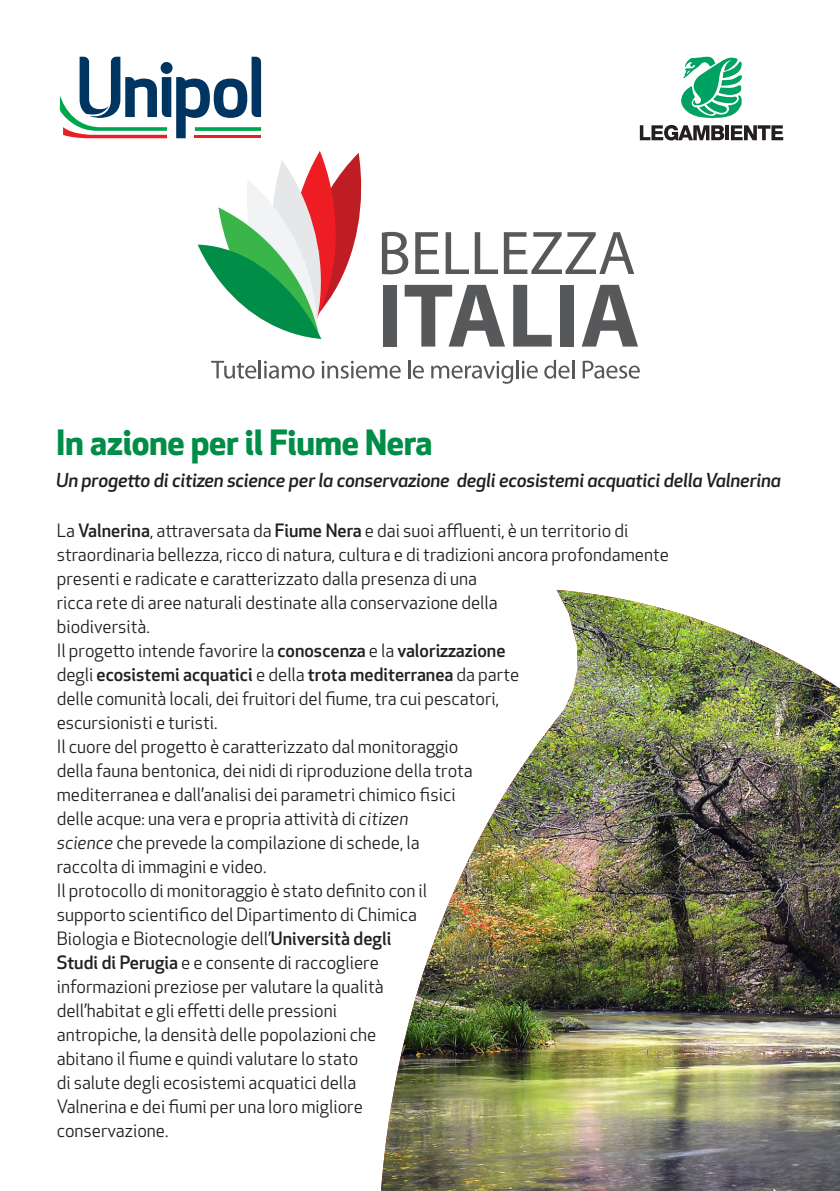
<style>
.page{position:relative;width:840px;height:1191px;background:#fff}
.page>*{position:absolute;margin:0;border:0;box-sizing:border-box;transform-origin:0 0}
.t1{font:700 34px "Apex New";letter-spacing:-.01em;color:#008d47}
.t2{font:italic 500 18.8px "Apex New";letter-spacing:-.01em;color:#231f20}
.t3{font:18px/24px "Apex New";color:#231f20}
.s1{font-weight:500}
.s2{font-style:italic}
</style>
<div class="page">
<svg style="left:381px;top:232px;width:27px;height:42px"></svg>
<svg style="left:415px;top:232px;width:23px;height:42px"></svg>
<svg style="left:445px;top:232px;width:23px;height:42px"></svg>
<svg style="left:474px;top:232px;width:160px;height:42px"></svg>
<div style="left:383px;top:285px;width:14px;height:61px;background:#57585a"></div>
<svg style="left:404px;top:285px;width:100px;height:61px"></svg>
<svg style="left:513px;top:285px;width:38px;height:61px"></svg>
<div style="left:559px;top:285px;width:14px;height:61px;background:#57585a"></div>
<svg style="left:582px;top:285px;width:55px;height:61px"></svg>
<svg style="left:197px;top:151px;width:165px;height:188px"></svg>
<svg style="left:211px;top:361px;width:45px;height:17px"></svg>
<hr style="left:258px;top:360px;width:3px;height:18px;background:#57585a">
<svg style="left:264px;top:361px;width:50px;height:17px"></svg>
<svg style="left:321px;top:361px;width:79px;height:17px"></svg>
<svg style="left:408px;top:360px;width:15px;height:18px"></svg>
<svg style="left:431px;top:360px;width:106px;height:24px"></svg>
<svg style="left:544px;top:360px;width:25px;height:18px"></svg>
<hr style="left:571px;top:360px;width:3px;height:18px;background:#57585a">
<svg style="left:582px;top:361px;width:57px;height:17px"></svg>
<svg style="left:639px;top:125px;width:84px;height:15px"></svg>
<svg style="left:724px;top:125px;width:4px;height:15px"></svg>
<svg style="left:730px;top:125px;width:52px;height:15px"></svg>
<svg style="left:681px;top:56px;width:61px;height:62px"></svg>
<svg style="left:59px;top:57px;width:202px;height:81px"></svg>
<hr style="left:195px;top:135px;width:66px;height:3px;background:#ee1d23">
<svg style="left:195px;top:127px;width:66px;height:4px"></svg>
<hr style="left:195px;top:131px;width:66px;height:4px;background:#fff">
<img style="left:381px;top:590px;width:458px;height:601px">
<p class="t1" style="left:56px;top:418px;width:377px">In azione per il Fiume Nera</p>
<p class="t2" style="left:56px;top:467px;width:725px">Un progetto di citizen science per la conservazione degli ecosistemi acquatici della Valnerina</p>
<p class="t3" style="left:57px;top:518px;width:613px">La <span class="s1">Valnerina</span>, attraversata da <span class="s1">Fiume Nera</span> e dai suoi affluenti, è un territorio di straordinaria bellezza, ricco di natura, cultura e di tradizioni ancora profondamente presenti e radicate e caratterizzato dalla presenza di una<br>ricca rete di aree naturali destinate alla conservazione della<br>biodiversità.</p>
<p class="t3" style="left:57px;top:638px;width:464px">Il progetto intende favorire la <span class="s1">conoscenza</span> e la <span class="s1">valorizzazione </span>degli <span class="s1">ecosistemi acquatici</span> e della <span class="s1">trota mediterranea</span> da parte delle comunità locali, dei fruitori del fiume, tra cui pescatori, escursionisti e turisti.</p>
<p class="t3" style="left:57px;top:734px;width:417px">Il cuore del progetto è caratterizzato dal monitoraggio della fauna bentonica, dei nidi di riproduzione della trota mediterranea e dall’analisi dei parametri chimico fisici delle acque: una vera e propria attività di <span class="s2">citizen<br>science</span> che prevede la compilazione di schede, la raccolta di immagini e video.</p>
<p class="t3" style="left:57px;top:878px;width:372px">Il protocollo di monitoraggio è stato definito con il supporto scientifico del Dipartimento di Chimica Biologia e Biotecnologie dell’<span class="s1">Università degli Studi di Perugia</span> e e consente di raccogliere informazioni preziose per valutare la qualità dell’habitat e gli effetti delle pressioni<br>antropiche, la densità delle popolazioni che abitano il fiume e quindi valutare lo stato<br>di salute degli ecosistemi acquatici della Valnerina e dei fiumi per una loro migliore conservazione.</p>
</div>
